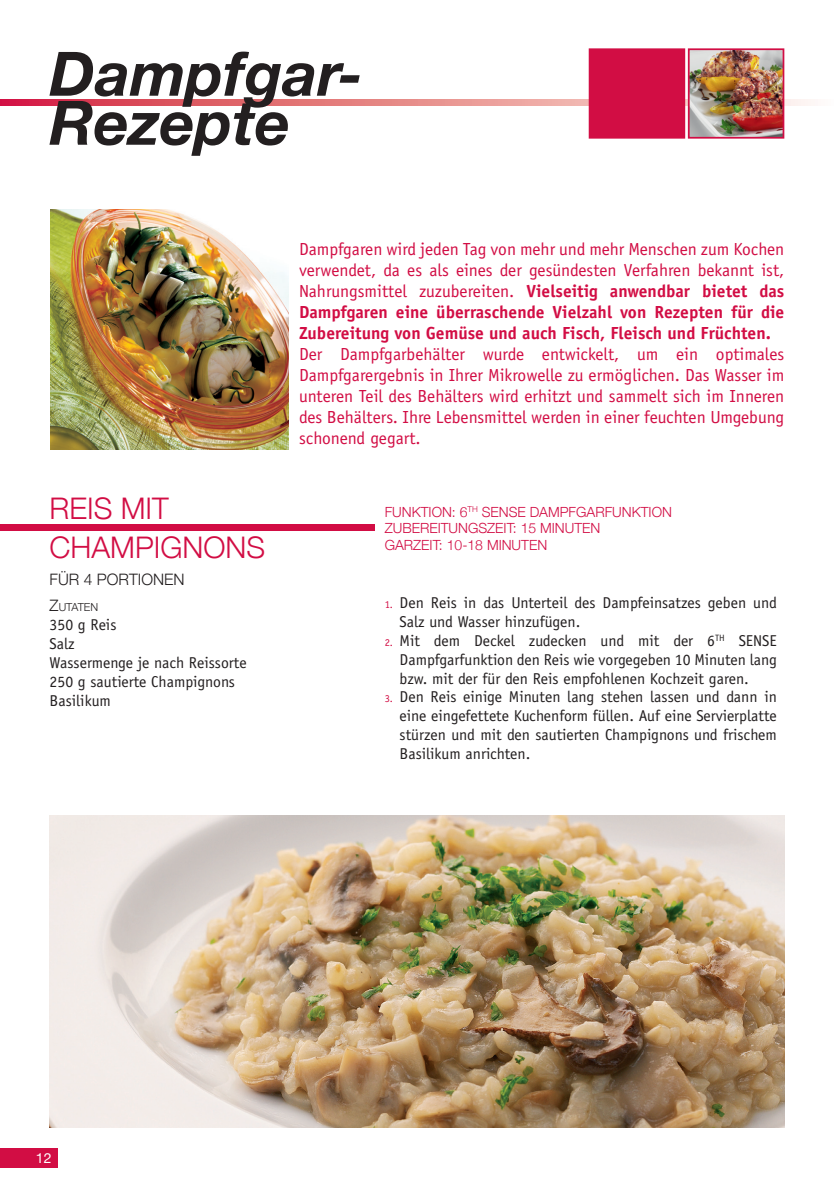
<style>
.page{position:relative;width:834px;height:1191px;background:#fff}
.page>*{position:absolute;margin:0;border:0;box-sizing:border-box;transform-origin:0 0}
.t1{font:italic 700 61.25px/49px "Helvetica Neue";color:#231f20}
.t2{font:300 29.75px/38.5px "Helvetica Neue";color:#d20d44}
.t3{font:17.5px/21px "Officina Sans";color:#d20d44;text-align:justify}
.t4{font:15.75px/18.9px "Officina Sans";color:#231f20}
.t5{font:300 15.75px "Helvetica Neue";color:#231f20}
.t6{font:300 14px/16.8px "Helvetica Neue";color:#d20d44}
.t7{font:14px "Helvetica Neue";color:#fff}
.t8{font:300 11.03px "Helvetica Neue";color:#231f20}
.s1{font-size:15.75px}
.s2{font-weight:700}
.s3{font-size:10.5px;color:#d20d44}
</style>
<div class="page">
<div style="left:0;top:1147px;width:58px;height:20px;background:#d20d44"></div>
<img style="left:50px;top:816px;width:734px;height:311px">
<div style="left:0;top:525px;width:375px;height:6px;background:#d20d44"></div>
<svg style="left:0;top:100px;width:811px;height:6px;background:#e2747b"></svg>
<div style="left:589px;top:49px;width:95px;height:89px;background:#d20d44"></div>
<div style="left:588px;top:48px;width:97px;height:91px;border:2px solid #d20d44"></div>
<img style="left:51px;top:209px;width:237px;height:241px">
<img style="left:690px;top:51px;width:91px;height:85px">
<div style="left:687px;top:48px;width:97px;height:91px;border:2px solid #d20d44"></div>
<h1 class="t1" style="left:50px;top:48px;width:315px">Dampfgar-<br>Rezepte</h1>
<h2 class="t2" style="left:50px;top:489px;width:217px">REIS MIT<br>CHAMPIGNONS</h2>
<p class="t5" style="left:50px;top:570px;width:136px">FÜR 4 PORTIONEN</p>
<p class="t8" style="left:50px;top:600px;width:50px"><span class="s1">Z</span>UTATEN</p>
<p class="t4" style="left:50px;top:617px;width:198px">350 g Reis<br>Salz<br>Wassermenge je nach Reissorte<br>250 g sautierte Champignons<br>Basilikum</p>
<p class="t3" style="left:299px;top:240px;width:486px">Dampfgaren wird jeden Tag von mehr und mehr Menschen zum Kochen verwendet, da es als eines der gesündesten Verfahren bekannt ist, Nahrungsmittel zuzubereiten. <span class="s2">Vielseitig anwendbar bietet das Dampfgaren eine überraschende Vielzahl von Rezepten für die Zubereitung von Gemüse und auch Fisch, Fleisch und Früchten.</span></p>
<p class="t3" style="left:299px;top:345px;width:486px">Der Dampfgarbehälter wurde entwickelt, um ein optimales Dampfgarergebnis in Ihrer Mikrowelle zu ermöglichen. Das Wasser im unteren Teil des Behälters wird erhitzt und sammelt sich im Inneren des Behälters. Ihre Lebensmittel werden in einer feuchten Umgebung schonend gegart.</p>
<p class="t6" style="left:384px;top:503px;width:288px">FUNKTION: 6<sup>TH</sup> SENSE DAMPFGARFUNKTION<br>ZUBEREITUNGSZEIT: 15 MINUTEN<br>GARZEIT: 10-18 MINUTEN</p>
<p class="t4" style="left:399px;top:594px;width:379px;text-indent:-15px"><span class="s3">1.</span> Den Reis in das Unterteil des Dampfeinsatzes geben und<br>Salz und Wasser hinzufügen.</p>
<p class="t4" style="left:399px;top:632px;width:379px;text-align:justify;text-indent:-15px"><span class="s3">2.</span> Mit dem Deckel zudecken und mit der 6<sup>TH</sup> SENSE Dampfgarfunktion den Reis wie vorgegeben 10 Minuten lang bzw. mit der für den Reis empfohlenen Kochzeit garen.</p>
<p class="t4" style="left:399px;top:689px;width:379px;text-align:justify;text-indent:-15px"><span class="s3">3.</span> Den Reis einige Minuten lang stehen lassen und dann in eine eingefettete Kuchenform füllen. Auf eine Servierplatte stürzen und mit den sautierten Champignons und frischem Basilikum anrichten.</p>
<p class="t7" style="left:36px;top:1149px;width:17px">12</p>
</div>
